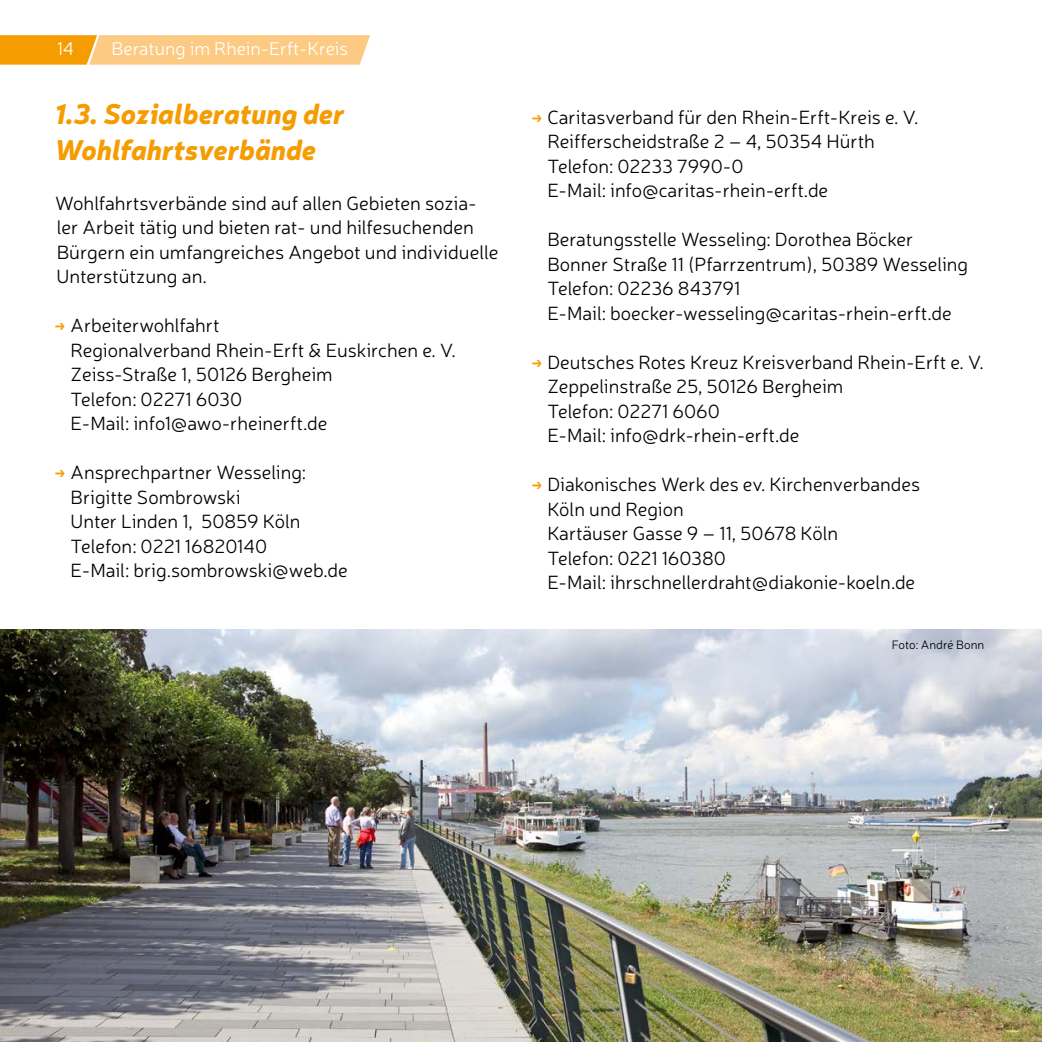
<style>
.page{position:relative;width:1042px;height:1042px;background:#fff}
.page>*{position:absolute;margin:0;border:0;box-sizing:border-box;transform-origin:0 0}
.t1{font:italic 900 28px/36.8px "Neris";color:#f59c00}
.t2{font:300 19.25px/24.5px "Neris";color:#000}
.t3{font:300 18.55px "Neris";color:#fff}
.t4{font:300 12.25px "Neris";color:#000}
.s1{font-weight:600;font-size:15.75px;color:#f59c00}
</style>
<div class="page">
<svg style="left:0;top:35px;width:370px;height:30px;background:#fac067"></svg>
<img style="left:0;top:630px;width:1042px;height:412px">
<p class="t3" style="left:57px;top:37px;width:19px">14</p>
<p class="t3" style="left:112px;top:37px;width:238px">Beratung im Rhein-Erft-Kreis</p>
<h1 class="t1" style="left:55px;top:93px;width:291px">1.3. Sozialberatung der<br>Wohlfahrtsverbände</h1>
<p class="t2" style="left:55px;top:190px;width:445px">Wohlfahrtsverbände sind auf allen Gebieten sozia&shy;ler Arbeit tätig und bieten rat- und hilfesuchenden Bürgern ein umfangreiches Angebot und individuelle Unterstützung an.</p>
<p class="t2" style="left:71px;top:312px;width:386px;text-indent:-16px"><span class="s1">→</span> Arbeiterwohlfahrt<br>Regionalverband Rhein-Erft &amp; Euskirchen e. V.<br>Zeiss-Straße 1, 50126 Bergheim<br>Telefon: 02271 6030<br>E-Mail: info1@awo-rheinerft.de</p>
<p class="t2" style="left:71px;top:459px;width:279px;text-indent:-16px"><span class="s1">→</span> Ansprechpartner Wesseling:<br>Brigitte Sombrowski<br>Unter Linden 1, 50859 Köln<br>Telefon: 0221 16820140<br>E-Mail: brig.sombrowski@web.de</p>
<p class="t2" style="left:547px;top:104px;width:372px;text-indent:-16px"><span class="s1">→</span> Caritasverband für den Rhein-Erft-Kreis e. V.<br>Reifferscheidstraße 2 – 4, 50354 Hürth Telefon: 02233 7990-0<br>E-Mail: info@caritas-rhein-erft.de</p>
<p class="t2" style="left:547px;top:227px;width:422px">Beratungsstelle Wesseling: Dorothea Böcker Bonner Straße 11 (Pfarrzentrum), 50389 Wesseling Telefon: 02236 843791<br>E-Mail: boecker-wesseling@caritas-rhein-erft.de</p>
<p class="t2" style="left:547px;top:349px;width:438px;text-indent:-16px"><span class="s1">→</span> Deutsches Rotes Kreuz Kreisverband Rhein-Erft e. V.<br>Zeppelinstraße 25, 50126 Bergheim<br>Telefon: 02271 6060<br>E-Mail: info@drk-rhein-erft.de</p>
<p class="t2" style="left:547px;top:472px;width:374px;text-indent:-16px"><span class="s1">→</span> Diakonisches Werk des ev. Kirchenverbandes Köln und Region<br>Kartäuser Gasse 9 – 11, 50678 Köln<br>Telefon: 0221 160380<br>E-Mail: ihrschnellerdraht@diakonie-koeln.de</p>
<p class="t4" style="left:892px;top:637px;width:94px">Foto: André Bonn</p>
</div>
